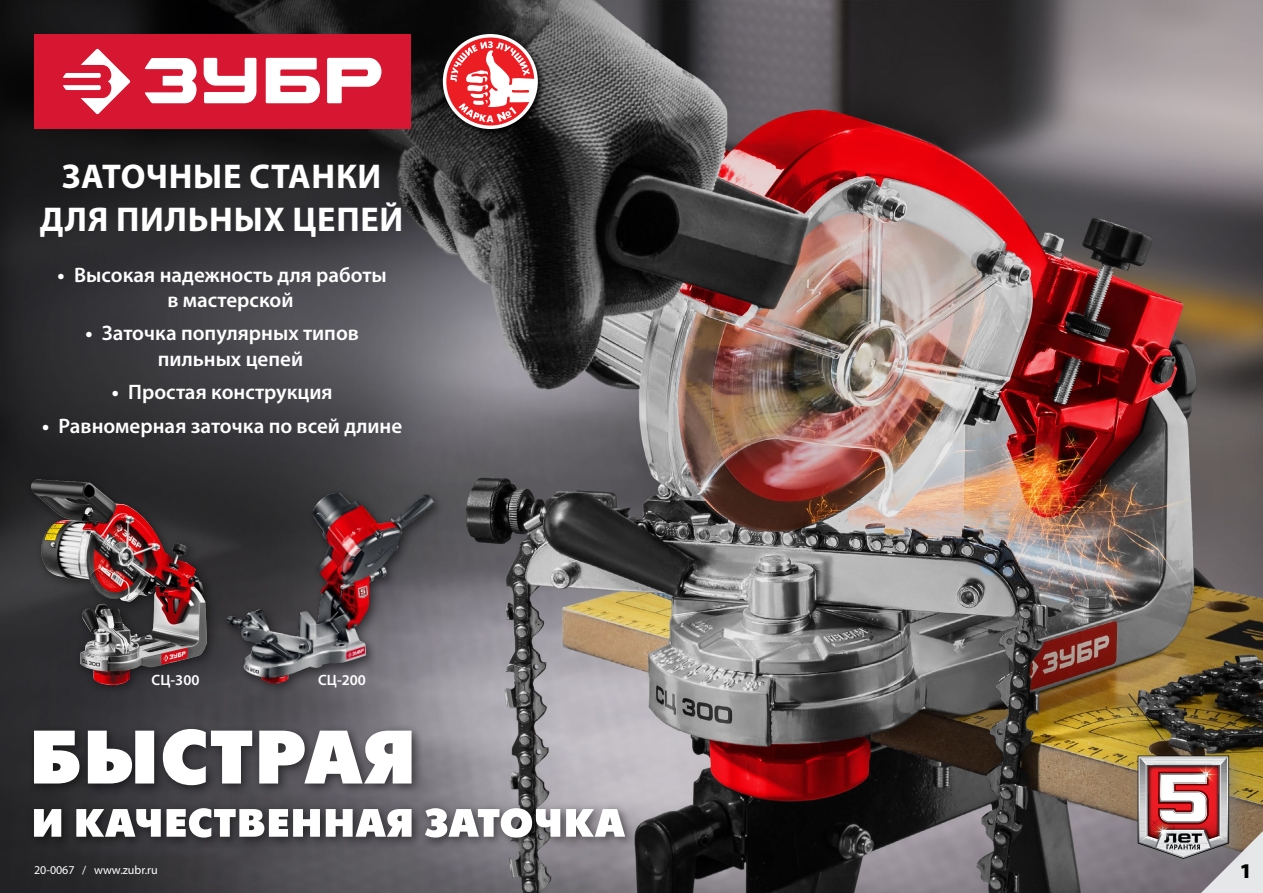
<style>
.page{position:relative;width:1263px;height:893px;background:#fff}
.page>*{position:absolute;margin:0;border:0;box-sizing:border-box;transform-origin:0 0}
.t1{font:700 34.5px/43px "Myriad Pro";letter-spacing:.02em;color:#fff;text-align:center}
.t2{font:600 21px/25.2px "Myriad Pro";color:#fff}
.t3{font:900 21px "Myriad Pro";color:#000}
.t4{font:600 15px "Myriad Pro";color:#fff}
.t5{font:12px "Myriad Pro";color:#fff}
.s1{font-weight:700}
</style>
<div class="page">
<img style="left:0;top:0;width:1263px;height:893px">
<div style="left:1130px;top:747px;width:119px;height:131px;background:#808285;opacity:.6"></div>
<svg style="left:1138px;top:756px;width:125px;height:137px;background:#aa8981"></svg>
<img style="left:1153px;top:758px;width:74px;height:9px">
<div style="left:34px;top:34px;width:376px;height:95px;background:#d71732"></div>
<svg style="left:63px;top:49px;width:67px;height:65px"></svg>
<svg style="left:144px;top:58px;width:237px;height:45px"></svg>
<div style="left:441px;top:33px;width:104px;height:103px;background:#000;opacity:.75"></div>
<svg style="left:443px;top:34px;width:95px;height:95px"></svg>
<svg style="left:446px;top:38px;width:88px;height:88px"></svg>
<svg style="left:450px;top:41px;width:87px;height:81px"></svg>
<div style="left:28px;top:802px;width:396px;height:47px;background:#000;opacity:.5"></div>
<svg style="left:34px;top:808px;width:378px;height:30px"></svg>
<div style="left:420px;top:802px;width:216px;height:47px;background:#000;opacity:.5"></div>
<svg style="left:425px;top:808px;width:200px;height:30px"></svg>
<div style="left:28px;top:723px;width:396px;height:74px;background:#000;opacity:.5"></div>
<svg style="left:34px;top:729px;width:378px;height:56px"></svg>
<div style="left:25px;top:473px;width:194px;height:223px;background:#000;opacity:.5"></div>
<img style="left:31px;top:479px;width:175px;height:205px">
<div style="left:221px;top:487px;width:225px;height:208px;background:#000;opacity:.5"></div>
<img style="left:224px;top:484px;width:211px;height:207px">
<h1 class="t1" style="left:40px;top:153px;width:365px">ЗАТОЧНЫЕ СТАНКИ<br>ДЛЯ ПИЛЬНЫХ ЦЕПЕЙ</h1>
<p class="t2" style="left:167px;top:261px;width:221px;text-indent:-110px"><span class="s1">•</span> Высокая надежность для работы в мастерской</p>
<p class="t2" style="left:158px;top:320px;width:203px;text-indent:-72px"><span class="s1">•</span> Заточка популярных типов пильных цепей</p>
<p class="t2" style="left:112px;top:379px;width:222px"><span class="s1">•</span> Простая конструкция</p>
<p class="t2" style="left:42px;top:413px;width:362px"><span class="s1">•</span> Равномерная заточка по всей длине</p>
<p class="t4" style="left:152px;top:670px;width:49px">СЦ-300</p>
<p class="t4" style="left:318px;top:670px;width:49px">СЦ-200</p>
<p class="t5" style="left:34px;top:862px;width:125px">20-0067 / www.zubr.ru</p>
<p class="t3" style="left:1240px;top:856px;width:14px">1</p>
</div>
